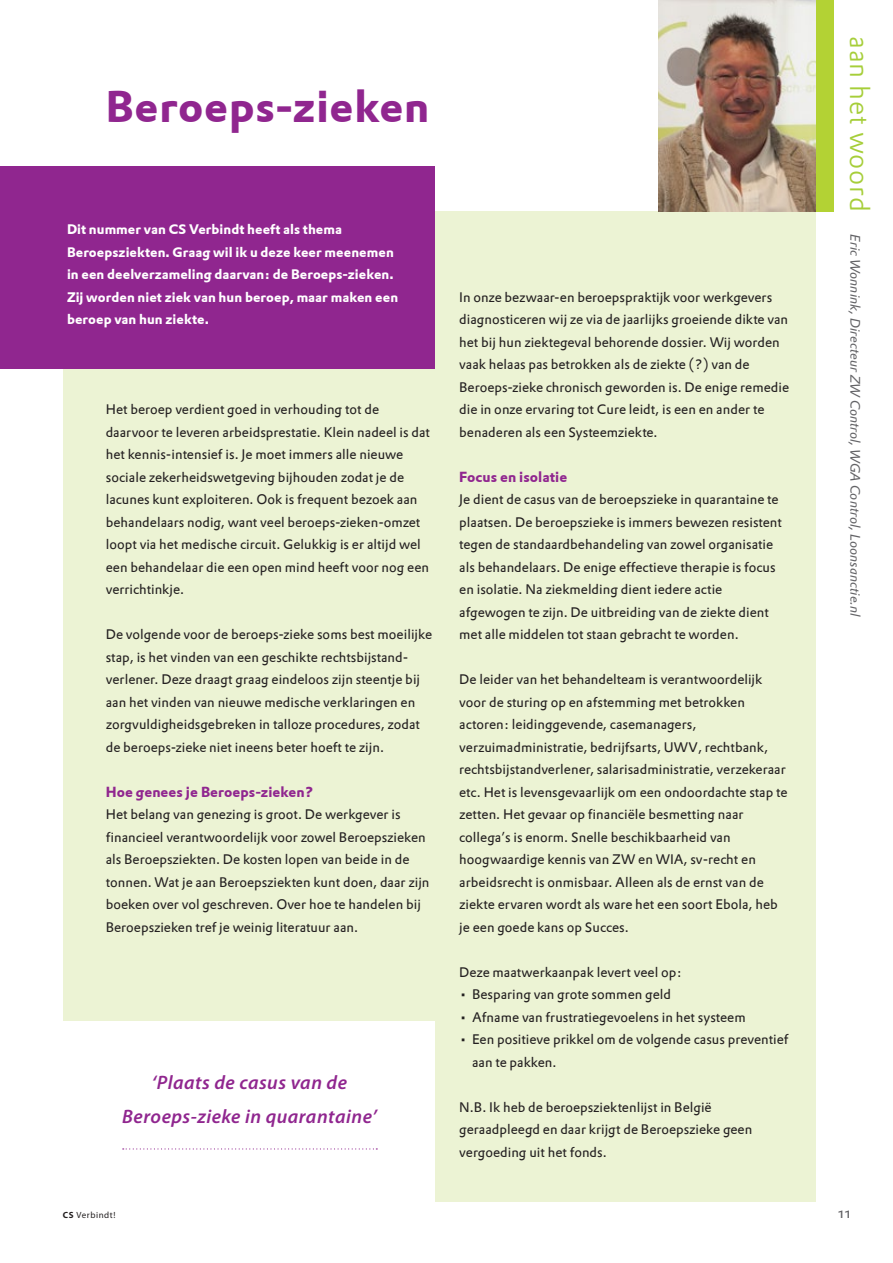
<style>
.page{position:relative;width:893px;height:1263px;background:#fff}
.page>*{position:absolute;margin:0;border:0;box-sizing:border-box;transform-origin:0 0}
.kop_48_bold{font:700 43.5px "DTL Prokyon ST";letter-spacing:.015em;color:#90268f}
.streamer{font:300 27px "DTL Prokyon TOT";letter-spacing:.03em;color:#a6ce39}
.Streamer_met_lijn{font:italic 600 19.5px/33.8px "Myriad Pro";letter-spacing:.025em;color:#90268f;text-align:center}
.t1{font:15px "DTL Prokyon ST";color:#636366}
.tussenkopje{font:700 14.25px "DTL Prokyon ST";letter-spacing:.005em;color:#90268f}
.intro{font:13.5px/22.5px "DTL Prokyon ST";letter-spacing:.005em;color:#231f20}
.plat{font:700 13.5px/22.5px "DTL Prokyon ST";letter-spacing:.005em;color:#fff}
.plat_opsomming{font:13.5px/22.5px "DTL Prokyon ST";letter-spacing:.005em;color:#231f20}
.fotobijschrift{font:italic 13.5px "DTL Prokyon ST";letter-spacing:.005em;color:#636366}
.t2{font:9px "Myriad Pro";letter-spacing:.06em;color:#231f20}
.s1{font-weight:700}
</style>
<div class="page">
<div style="left:64px;top:212px;width:752px;height:990px;background:#ecf3d4"></div>
<div style="left:0;top:166px;width:434px;height:203px;background:#90268f"></div>
<img style="left:659px;top:0;width:157px;height:212px">
<div style="left:816px;top:0;width:17px;height:212px;background:#b3d234"></div>
<div style="left:49px;top:1022px;width:385px;height:189px;background:#fff"></div>
<svg style="left:123px;top:1148px;width:254px;height:1px"></svg>
<p class="kop_48_bold" style="left:106px;top:77px;width:325px">Beroeps-zieken</p>
<p class="plat" style="left:67px;top:218px;width:277px">Dit nummer van CS Verbindt heeft als thema</p>
<p class="plat" style="left:67px;top:240px;width:328px">Beroepsziekten. Graag wil ik u deze keer meenemen in een deelverzameling daarvan: de Beroeps-zieken.</p>
<p class="plat" style="left:67px;top:285px;width:333px">Zij worden niet ziek van hun beroep, maar maken een beroep van hun ziekte.</p>
<p class="intro" style="left:106px;top:398px;width:326px">Het beroep verdient goed in verhouding tot de daarvoor te leveren arbeidsprestatie. Klein nadeel is dat het kennis-intensief is. Je moet immers alle nieuwe sociale zekerheidswetgeving bijhouden zodat je de lacunes kunt exploiteren. Ook is frequent bezoek aan behandelaars nodig, want veel beroeps-zieken-omzet loopt via het medische circuit. Gelukkig is er altijd wel een behandelaar die een open mind heeft voor nog een verrichtinkje.</p>
<p class="intro" style="left:106px;top:623px;width:328px">De volgende voor de beroeps-zieke soms best moeilijke stap, is het vinden van een geschikte rechtsbijstand&shy;verlener. Deze draagt graag eindeloos zijn steentje bij aan het vinden van nieuwe medische verklaringen en zorgvuldigheidsgebreken in talloze procedures, zodat de beroeps-zieke niet ineens beter hoeft te zijn.</p>
<p class="tussenkopje" style="left:106px;top:782px;width:209px">Hoe genees je Beroeps-zieken?</p>
<p class="intro" style="left:106px;top:803px;width:325px">Het belang van genezing is groot. De werkgever is financieel verantwoordelijk voor zowel Beroepszieken als Beroepsziekten. De kosten lopen van beide in de tonnen. Wat je aan Beroepsziekten kunt doen, daar zijn boeken over vol geschreven. Over hoe te handelen bij Beroepszieken tref je weinig literatuur aan.</p>
<p class="Streamer_met_lijn" style="left:122px;top:1065px;width:256px">‘Plaats de casus van de<br>Beroeps-zieke in quarantaine’</p>
<p class="intro" style="left:459px;top:285px;width:331px">In onze bezwaar-en beroepspraktijk voor werkgevers diagnosticeren wij ze via de jaarlijks groeiende dikte van het bij hun ziektegeval behorende dossier. Wij worden vaak helaas pas betrokken als de ziekte (?) van de Beroeps-zieke chronisch geworden is. De enige remedie die in onze ervaring tot Cure leidt, is een en ander te benaderen als een Systeemziekte.</p>
<p class="tussenkopje" style="left:459px;top:467px;width:110px">Focus en isolatie</p>
<p class="intro" style="left:459px;top:488px;width:324px">Je dient de casus van de beroepszieke in quarantaine te plaatsen. De beroepszieke is immers bewezen resistent tegen de standaardbehandeling van zowel organisatie als behandelaars. De enige effectieve therapie is focus en isolatie. Na ziekmelding dient iedere actie afgewogen te zijn. De uitbreiding van de ziekte dient met alle middelen tot staan gebracht te worden.</p>
<p class="intro" style="left:459px;top:668px;width:330px">De leider van het behandelteam is verantwoordelijk voor de sturing op en afstemming met betrokken actoren: leidinggevende, casemanagers, verzuimadministratie, bedrijfsarts, UWV, rechtbank, rechtsbijstandverlener, salarisadministratie, verzekeraar etc. Het is levensgevaarlijk om een ondoordachte stap te zetten. Het gevaar op financiële besmetting naar collega’s is enorm. Snelle beschikbaarheid van hoogwaardige kennis van ZW en WIA, sv-recht en arbeidsrecht is onmisbaar. Alleen als de ernst van de ziekte ervaren wordt als ware het een soort Ebola, heb je een goede kans op Succes.</p>
<p class="intro" style="left:459px;top:960px;width:224px">Deze maatwerkaanpak levert veel op:</p>
<p class="plat_opsomming" style="left:459px;top:983px;width:213px">• Besparing van grote sommen geld</p>
<p class="plat_opsomming" style="left:459px;top:1005px;width:288px">• Afname van frustratiegevoelens in het systeem</p>
<p class="plat_opsomming" style="left:472px;top:1028px;width:318px;text-indent:-13px">• Een positieve prikkel om de volgende casus preventief aan te pakken.</p>
<p class="intro" style="left:459px;top:1095px;width:295px">N.B. Ik heb de beroepsziektenlijst in België geraadpleegd en daar krijgt de Beroepszieke geen vergoeding uit het fonds.</p>
<p class="streamer" style="left:877px;top:36px;width:177px;rotate:90deg">aan het woord</p>
<p class="fotobijschrift" style="left:864px;top:234px;width:384px;rotate:90deg">Eric Wonnink, Directeur ZW Control, WGA Control, Loonsanctie.nl</p>
<p class="t2" style="left:63px;top:1209px;width:54px"><span class="s1">CS</span> Verbindt!</p>
<p class="t1" style="left:838px;top:1203px;width:14px">11</p>
</div>
